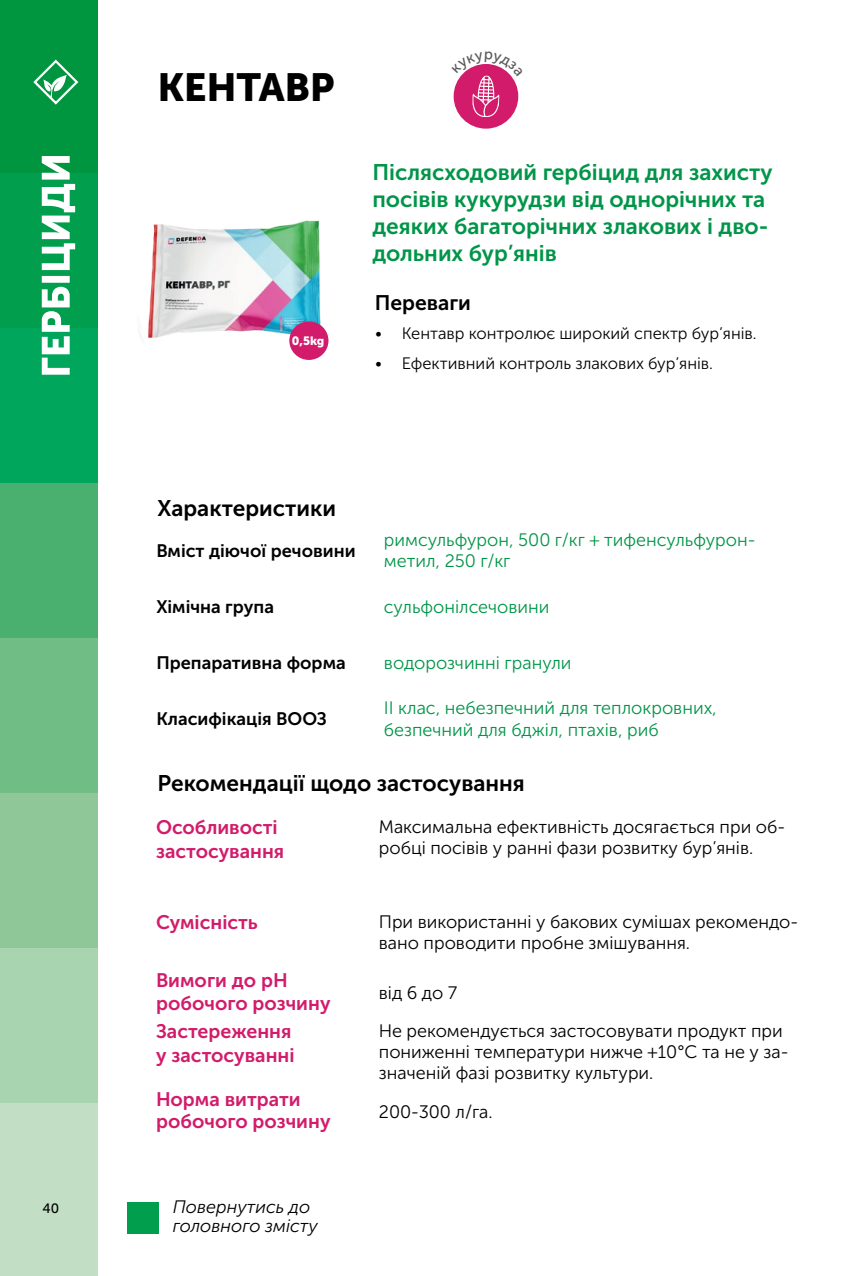
<style>
.page{position:relative;width:851px;height:1276px;background:#fff}
.page>*{position:absolute;margin:0;border:0;box-sizing:border-box;transform-origin:0 0}
.t1{font:39px "Museo Sans Cyrl 900";color:#000}
.t2{font:22.5px/27px "Museo Sans Cyrl 700";color:#009548}
.t3{font:22.5px "Museo Sans Cyrl 700";color:#000}
.t4{font:21px "Museo Sans Cyrl 700";color:#000}
.t5{font:19.5px/22.5px "Museo Sans Cyrl 700";color:#d21b6b}
.t6{font:18px/21px "Museo Sans Cyrl 300";color:#000}
.t7{font:18px/21.6px "Museo Sans Cyrl 300";color:#009548}
.t8{font:18px "Museo Sans Cyrl 700";color:#000}
.t9{font:italic 18px/19.5px "Museo Sans Cyrl 300";color:#000}
.t10{font:16.5px "Museo Sans Cyrl 300";color:#000}
.t11{font:13.5px "Museo Sans Cyrl 500";color:#000}
.t12{font:12px "Museo Sans Cyrl 900";color:#fff}
</style>
<div class="page">
<div style="left:0;top:0;width:98px;height:173px;background:#009640"></div>
<div style="left:0;top:173px;width:98px;height:155px;background:#009e4d"></div>
<div style="left:0;top:328px;width:98px;height:155px;background:#00a65c"></div>
<div style="left:0;top:483px;width:98px;height:155px;background:#4ab070"></div>
<div style="left:0;top:638px;width:98px;height:155px;background:#70bd85"></div>
<div style="left:0;top:793px;width:98px;height:155px;background:#8fc799"></div>
<div style="left:0;top:948px;width:98px;height:154px;background:#a8d4b0"></div>
<div style="left:0;top:1102px;width:98px;height:174px;background:#c2dec4"></div>
<svg style="left:42px;top:156px;width:33px;height:219px"></svg>
<svg style="left:33px;top:59px;width:46px;height:46px"></svg>
<div style="left:128px;top:1202px;width:31px;height:31px;background:#009e4d"></div>
<img style="left:148px;top:220px;width:180px;height:140px">
<div style="left:289px;top:321px;width:39px;height:39px;background:#d21b6b;border-radius:50%"></div>
<div style="left:453px;top:64px;width:65px;height:65px;background:#d21b6b;border-radius:50%"></div>
<svg style="left:453px;top:64px;width:66px;height:53px"></svg>
<h1 class="t1" style="left:158px;top:66px;width:178px">КЕНТАВР</h1>
<p class="t12" style="left:292px;top:334px;width:34px">0,5kg</p>
<p class="t2" style="left:372px;top:158px;width:402px">Післясходовий гербіцид для захисту посівів кукурудзи від однорічних та деяких багаторічних злакових і дво&shy;дольних бур’янів</p>
<p class="t4" style="left:375px;top:291px;width:98px">Переваги</p>
<p class="t10" style="left:375px;top:325px;width:383px">• Кентавр контролює широкий спектр бур’янів.</p>
<p class="t10" style="left:375px;top:354px;width:339px">• Ефективний контроль злакових бур’янів.</p>
<p class="t3" style="left:157px;top:495px;width:180px">Характеристики</p>
<p class="t8" style="left:156px;top:540px;width:201px">Вміст діючої речовини</p>
<p class="t7" style="left:384px;top:529px;width:373px">римсульфурон, 500 г/кг + тифенсульфурон&shy;метил, 250 г/кг</p>
<p class="t8" style="left:156px;top:596px;width:119px">Хімічна група</p>
<p class="t7" style="left:384px;top:596px;width:167px">сульфонілсечовини</p>
<p class="t8" style="left:156px;top:652px;width:191px">Препаративна форма</p>
<p class="t7" style="left:384px;top:652px;width:189px">водорозчинні гранули</p>
<p class="t8" style="left:156px;top:708px;width:172px">Класифікація ВООЗ</p>
<p class="t7" style="left:384px;top:697px;width:334px">ІІ клас, небезпечний для теплокровних, безпечний для бджіл, птахів, риб</p>
<p class="t3" style="left:157px;top:770px;width:369px">Рекомендації щодо застосування</p>
<p class="t5" style="left:156px;top:816px;width:130px;line-height:23.4px">Особливості застосування</p>
<p class="t6" style="left:379px;top:817px;width:408px">Максимальна ефективність досягається при об&shy;робці посівів у ранні фази розвитку бур’янів.</p>
<p class="t5" style="left:156px;top:911px;width:103px">Сумісність</p>
<p class="t6" style="left:379px;top:911px;width:421px">При використанні у бакових сумішах рекомендо&shy;вано проводити пробне змішування.</p>
<p class="t5" style="left:156px;top:969px;width:176px">Вимоги до рН робочого розчину</p>
<p class="t6" style="left:379px;top:982px;width:80px">від 6 до 7</p>
<p class="t5" style="left:156px;top:1019px;width:140px;line-height:24px">Застереження у застосуванні</p>
<p class="t6" style="left:379px;top:1020px;width:411px">Не рекомендується застосовувати продукт при пониженні температури нижче +10°С та не у за&shy;значеній фазі розвитку культури.</p>
<p class="t5" style="left:156px;top:1087px;width:176px">Норма витрати робочого розчину</p>
<p class="t6" style="left:379px;top:1101px;width:115px">200-300 л/га.</p>
<p class="t11" style="left:43px;top:1200px;width:18px">40</p>
<p class="t9" style="left:173px;top:1197px;width:147px">Повернутись до головного змісту</p>
</div>
